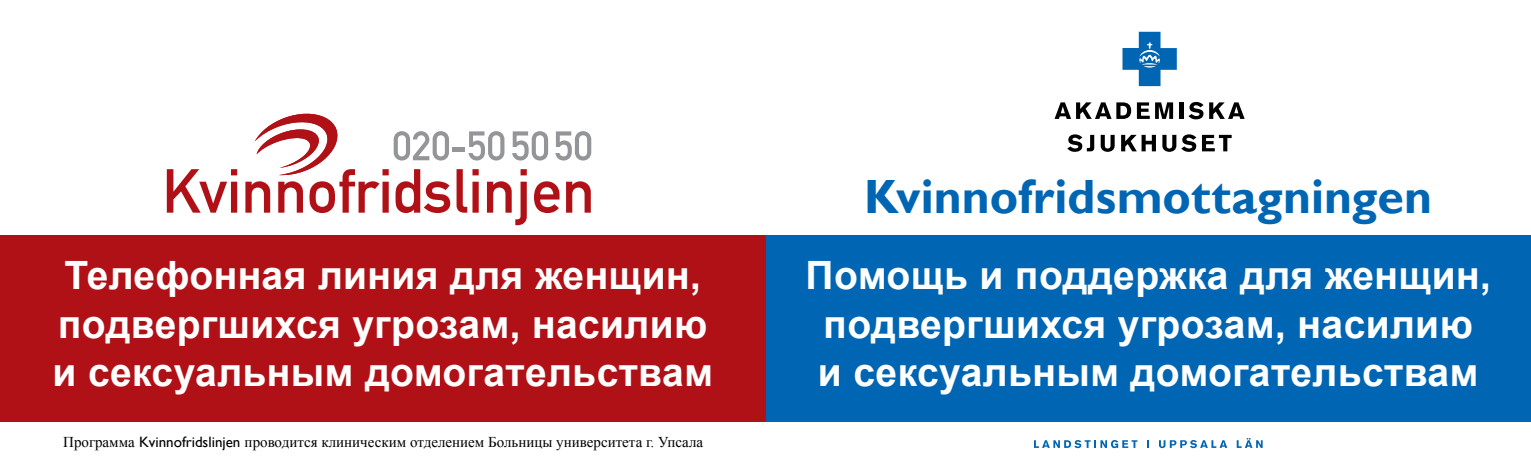
<style>
.page{position:relative;width:1531px;height:468px;background:#fff}
.page>*{position:absolute;margin:0;border:0;box-sizing:border-box;transform-origin:0 0}
.t1{font:700 48px "Gill Alt One";color:#0066b3}
.t2{font:700 39px/48px "Arial";letter-spacing:.01em;color:#fff;text-align:center}
.t3{font:15px "Times New Roman";color:#000}
.s1{font-family:"Gill Alt One"}
</style>
<div class="page">
<div style="left:765px;top:235px;width:766px;height:186px;background:#0066b3"></div>
<div style="left:0;top:235px;width:765px;height:186px;background:#b01116"></div>
<svg style="left:1054px;top:102px;width:77px;height:17px"></svg>
<svg style="left:1137px;top:102px;width:36px;height:17px"></svg>
<hr style="left:1179px;top:102px;width:4px;height:17px;background:#000">
<svg style="left:1188px;top:102px;width:15px;height:17px"></svg>
<svg style="left:1209px;top:102px;width:35px;height:17px"></svg>
<svg style="left:1067px;top:134px;width:27px;height:18px"></svg>
<svg style="left:1100px;top:135px;width:14px;height:17px"></svg>
<svg style="left:1121px;top:135px;width:35px;height:16px"></svg>
<svg style="left:1162px;top:134px;width:34px;height:18px"></svg>
<svg style="left:1202px;top:135px;width:29px;height:16px"></svg>
<svg style="left:1122px;top:32px;width:55px;height:54px"></svg>
<svg style="left:1034px;top:440px;width:103px;height:8px"></svg>
<svg style="left:1147px;top:440px;width:2px;height:8px"></svg>
<svg style="left:1159px;top:440px;width:68px;height:8px"></svg>
<svg style="left:1236px;top:438px;width:26px;height:10px"></svg>
<svg style="left:167px;top:169px;width:70px;height:44px"></svg>
<svg style="left:245px;top:114px;width:134px;height:99px"></svg>
<div style="left:382px;top:182px;width:7px;height:31px;background:#b01116"></div>
<div style="left:382px;top:169px;width:7px;height:6px;background:#b01116"></div>
<svg style="left:395px;top:169px;width:55px;height:44px"></svg>
<svg style="left:456px;top:169px;width:11px;height:44px"></svg>
<div style="left:472px;top:182px;width:7px;height:31px;background:#b01116"></div>
<div style="left:472px;top:169px;width:7px;height:6px;background:#b01116"></div>
<svg style="left:487px;top:169px;width:40px;height:56px"></svg>
<svg style="left:534px;top:181px;width:25px;height:32px"></svg>
<svg style="left:566px;top:181px;width:25px;height:32px"></svg>
<svg style="left:394px;top:131px;width:55px;height:29px"></svg>
<hr style="left:453px;top:147px;width:12px;height:4px;background:#939598">
<svg style="left:468px;top:131px;width:36px;height:29px"></svg>
<svg style="left:512px;top:131px;width:36px;height:29px"></svg>
<svg style="left:555px;top:131px;width:36px;height:29px"></svg>
<p class="t1" style="left:864px;top:169px;width:569px">Kvinnofridsmottagningen</p>
<p class="t2" style="left:52px;top:253px;width:662px">Телефонная линия для женщин, подвергшихся угрозам, насилию и сексуальным домогательствам</p>
<p class="t2" style="left:805px;top:253px;width:687px">Помощь и поддержка для женщин, подвергшихся угрозам, насилию<br>и сексуальным домогательствам</p>
<p class="t3" style="left:63px;top:432px;width:641px">Программа <span class="s1">Kvinnofridslinjen</span> проводится клиническим отделением Больницы университета г. Упсала</p>
</div>
